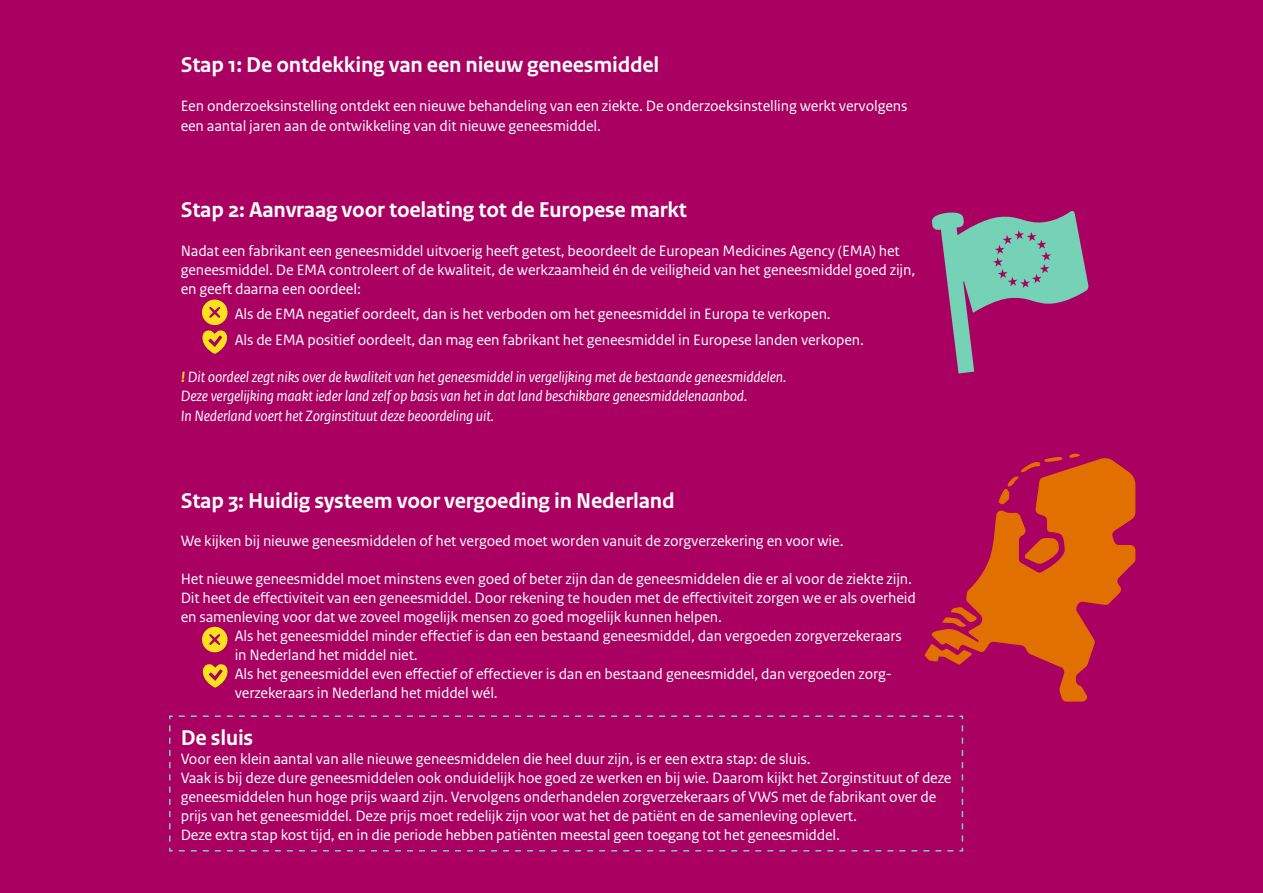
<style>
.page{position:relative;width:1263px;height:893px;background:#a90061}
.page>*{position:absolute;margin:0;border:0;box-sizing:border-box;transform-origin:0 0}
.t1{font:700 22.5px "Rijksoverheid Sans Text";letter-spacing:-.01em;color:#fff}
.t2{font:15.75px/18.9px "Rijksoverheid Sans Text";letter-spacing:-.01em;color:#fff}
.t3{font:italic 15.75px/19.4px "Rijksoverheid Sans Text";letter-spacing:-.01em;color:#fff}
.s1{font-weight:700;color:#f9e11e}
</style>
<div class="page">
<svg style="left:1069px;top:454px;width:11px;height:3px"></svg>
<svg style="left:931px;top:457px;width:204px;height:245px"></svg>
<svg style="left:925px;top:644px;width:47px;height:21px"></svg>
<svg style="left:169px;top:715px;width:795px;height:137px"></svg>
<svg style="left:202px;top:300px;width:26px;height:54px"></svg>
<svg style="left:202px;top:627px;width:25px;height:25px"></svg>
<svg style="left:202px;top:664px;width:26px;height:24px"></svg>
<svg style="left:931px;top:211px;width:158px;height:162px"></svg>
<p class="t1" style="left:181px;top:52px;width:480px">Stap 1: De ontdekking van een nieuw geneesmiddel</p>
<p class="t2" style="left:181px;top:96px;width:728px;line-height:19.8px">Een onderzoeksinstelling ontdekt een nieuwe behandeling van een ziekte. De onderzoeksinstelling werkt vervolgens een aantal jaren aan de ontwikkeling van dit nieuwe geneesmiddel.</p>
<p class="t1" style="left:181px;top:197px;width:508px">Stap 2: Aanvraag voor toelating tot de Europese markt</p>
<p class="t2" style="left:181px;top:241px;width:736px">Nadat een fabrikant een geneesmiddel uitvoerig heeft getest, beoordeelt de European Medicines Agency (EMA) het geneesmiddel. De EMA controleert of de kwaliteit, de werkzaamheid én de veiligheid van het geneesmiddel goed zijn, en geeft daarna een oordeel:</p>
<p class="t2" style="left:235px;top:305px;width:597px">Als de EMA negatief oordeelt, dan is het verboden om het geneesmiddel in Europa te verkopen.</p>
<p class="t2" style="left:235px;top:330px;width:631px">Als de EMA positief oordeelt, dan mag een fabrikant het geneesmiddel in Europese landen verkopen.</p>
<p class="t3" style="left:181px;top:368px;width:607px"><span class="s1">!</span> Dit oordeel zegt niks over de kwaliteit van het geneesmiddel in vergelijking met de bestaande geneesmiddelen.<br>Deze vergelijking maakt ieder land zelf op basis van het in dat land beschikbare geneesmiddelenaanbod.<br>In Nederland voert het Zorginstituut deze beoordeling uit.</p>
<p class="t1" style="left:181px;top:487px;width:495px">Stap 3: Huidig systeem voor vergoeding in Nederland</p>
<p class="t2" style="left:181px;top:532px;width:664px">We kijken bij nieuwe geneesmiddelen of het vergoed moet worden vanuit de zorgverzekering en voor wie.</p>
<p class="t2" style="left:181px;top:570px;width:737px">Het nieuwe geneesmiddel moet minstens even goed of beter zijn dan de geneesmiddelen die er al voor de ziekte zijn.<br>Dit heet de effectiviteit van een geneesmiddel. Door rekening te houden met de effectiviteit zorgen we er als overheid en samenleving voor dat we zoveel mogelijk mensen zo goed mogelijk kunnen helpen.</p>
<p class="t2" style="left:235px;top:626px;width:668px">Als het geneesmiddel minder effectief is dan een bestaand geneesmiddel, dan vergoeden zorgverzekeraars in Nederland het middel niet.</p>
<p class="t2" style="left:235px;top:664px;width:659px;line-height:19.8px">Als het geneesmiddel even effectief of effectiever is dan en bestaand geneesmiddel, dan vergoeden zorg&shy;verzekeraars in Nederland het middel wél.</p>
<p class="t1" style="left:181px;top:725px;width:74px">De sluis</p>
<p class="t2" style="left:181px;top:750px;width:631px">Voor een klein aantal van alle nieuwe geneesmiddelen die heel duur zijn, is er een extra stap: de sluis.</p>
<p class="t2" style="left:181px;top:769px;width:772px">Vaak is bij deze dure geneesmiddelen ook onduidelijk hoe goed ze werken en bij wie. Daarom kijkt het Zorginstituut of deze geneesmiddelen hun hoge prijs waard zijn. Vervolgens onderhandelen zorgverzekeraars of VWS met de fabrikant over de prijs van het geneesmiddel. Deze prijs moet redelijk zijn voor wat het de patiënt en de samenleving oplevert.<br>Deze extra stap kost tijd, en in die periode hebben patiënten meestal geen toegang tot het geneesmiddel.</p>
</div>
